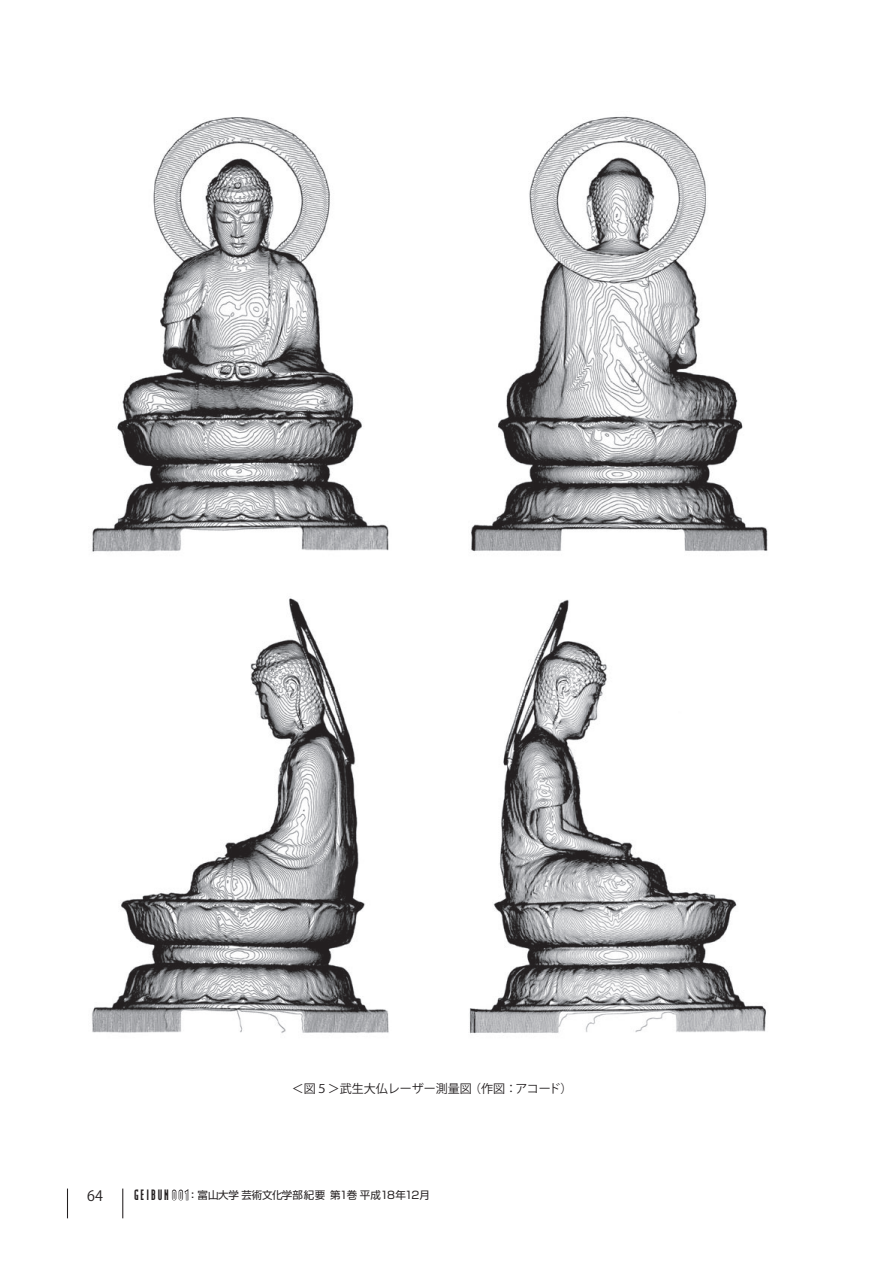
<style>
.page{position:relative;width:893px;height:1263px;background:#fff}
.page>*{position:absolute;margin:0;border:0;box-sizing:border-box;transform-origin:0 0}
.t1{font:14.25px "Koz Go Std";color:#231f20}
.t2{font:12px "Koz Go Std";color:#231f20}
.t3{font:10.5px "Shin Go";letter-spacing:-.02em;color:#231f20}
.s1{font-family:"Modula";font-weight:900;font-size:18px}
.s2{font-family:"Modula";font-weight:900;font-size:15.9px;color:#fff}
</style>
<div class="page">
<hr style="left:67px;top:1188px;width:1px;height:30px;background:#231f20">
<hr style="left:122px;top:1188px;width:1px;height:30px;background:#231f20">
<div style="left:172px;top:1189px;width:4px;height:11px;border:1px solid #231f20;border-radius:2px"></div>
<svg style="left:173px;top:1189px;width:16px;height:12px"></svg>
<img style="left:92px;top:117px;width:297px;height:435px">
<img style="left:471px;top:116px;width:297px;height:436px">
<img style="left:92px;top:598px;width:297px;height:435px">
<img style="left:469px;top:599px;width:297px;height:435px">
<p class="t2" style="left:292px;top:1081px;width:282px">＜図５＞武生大仏レーザー測量図（作図：アコード）</p>
<h1 class="t1" style="left:87px;top:1187px;width:17px">64</h1>
<p class="t3" style="left:134px;top:1188px;width:297px"><span class="s1">GEIBUN</span> <span class="s2">0 0 1</span> <span class="s1">:</span> 富山大学芸術文化学部紀要　第1巻　平成18年12月</p>
</div>
